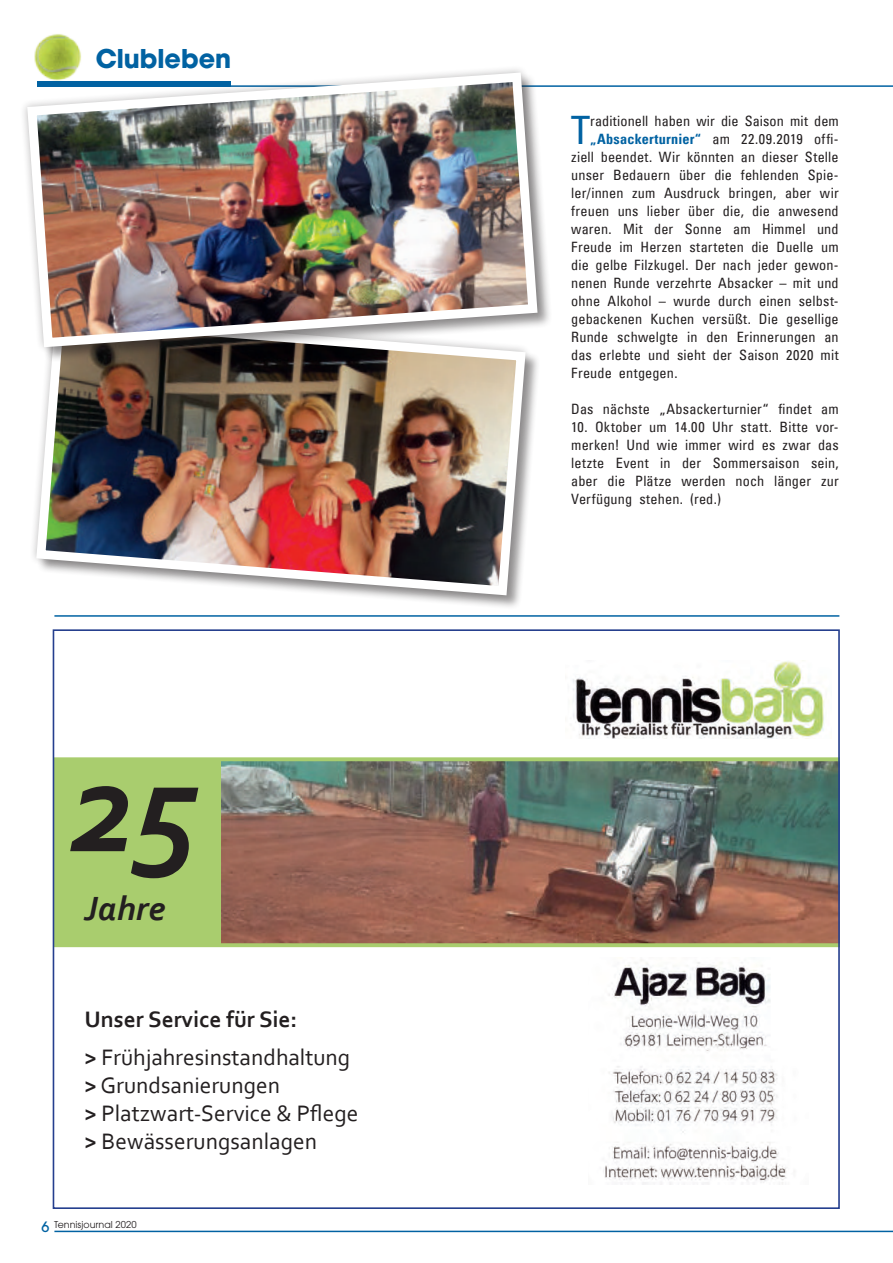
<style>
.page{position:relative;width:893px;height:1263px;background:#fff}
.page>*{position:absolute;margin:0;border:0;box-sizing:border-box;transform-origin:0 0}
.t1{font:condensed 39.15px "Univers";color:#0162a2}
.t2{font:italic 700 35.1px "Corbel";color:#231f20}
.t3{font:700 28.5px "Avant Garde Gothic Itc T";color:#0162a2}
.t4{font:23.4px/28px "Corbel";color:#231f20}
.t5{font:condensed 14.25px/18px "Univers";letter-spacing:.01em;color:#231f20;text-align:justify}
.t6{font:700 condensed 14.25px "Univers";letter-spacing:.015em;color:#0162a2}
.t7{font:10.5px "Avant Garde Gothic Itc T";color:#231f20}
.s1{font-weight:700}
.s2{font-weight:500;font-size:15.75px;color:#0162a2}
.s3{font-weight:400;color:#231f20}
</style>
<div class="page">
<hr style="left:54px;top:1231px;width:839px;height:1px;background:#0162a2">
<img style="left:34px;top:34px;width:47px;height:30px">
<hr style="left:37px;top:85px;width:856px;height:2px;background:#0162a2">
<img style="left:33px;top:363px;width:497px;height:237px">
<div style="left:27px;top:72px;width:526px;height:291px;background:#231f20;opacity:.45"></div>
<svg style="left:27px;top:64px;width:519px;height:292px"></svg>
<img style="left:24px;top:68px;width:518px;height:284px">
<div style="left:37px;top:81px;width:194px;height:6px;background:#0162a2"></div>
<hr style="left:54px;top:615px;width:785px;height:2px;background:#0162a2">
<img style="left:573px;top:661px;width:251px;height:77px">
<img style="left:603px;top:959px;width:183px;height:226px">
<img style="left:56px;top:757px;width:781px;height:190px">
<svg style="left:70px;top:786px;width:128px;height:92px;background:#768a50"></svg>
<h3 class="t3" style="left:96px;top:41px;width:137px">Clubleben</h3>
<h2 class="t2" style="left:84px;top:886px;width:83px">Jahre</h2>
<h3 class="t4" style="left:84px;top:999px;width:267px;line-height:37.8px"><span class="s1">Unser Service für Sie:<br>&gt;</span> Frühjahresinstandhaltung</h3>
<h3 class="t4" style="left:84px;top:1070px;width:276px"><span class="s1">&gt;</span> Grundsanierungen<br><span class="s1">&gt;</span> Platzwart-Service &amp; Pflege <span class="s1">&gt;</span> Bewässerungsanlagen</h3>
<p class="t7" style="left:42px;top:1218px;width:96px"><span class="s2">6</span> Tennisjournal 2020</p>
<h1 class="t1" style="left:571px;top:105px;width:21px">T</h1>
<p class="t5" style="left:590px;top:112px;width:250px">raditionell haben wir die Saison mit dem</p>
<p class="t6" style="left:590px;top:130px;width:250px">„Absackerturnier“ <span class="s3">am 22.09.2019 offi-</span></p>
<p class="t5" style="left:571px;top:148px;width:269px">ziell beendet. Wir könnten an dieser Stelle</p>
<p class="t5" style="left:571px;top:166px;width:269px">unser Bedauern über die fehlenden Spie-</p>
<p class="t5" style="left:571px;top:184px;width:269px">ler/innen zum Ausdruck bringen, aber wir</p>
<p class="t5" style="left:571px;top:202px;width:269px">freuen uns lieber über die, die anwesend</p>
<p class="t5" style="left:571px;top:220px;width:269px">waren. Mit der Sonne am Himmel und</p>
<p class="t5" style="left:571px;top:238px;width:269px">Freude im Herzen starteten die Duelle um</p>
<p class="t5" style="left:571px;top:256px;width:269px">die gelbe Filzkugel. Der nach jeder gewon-</p>
<p class="t5" style="left:571px;top:274px;width:269px">nenen Runde verzehrte Absacker – mit und</p>
<p class="t5" style="left:571px;top:292px;width:269px">ohne Alkohol – wurde durch einen selbst-</p>
<p class="t5" style="left:571px;top:310px;width:269px">gebackenen Kuchen versüßt. Die gesellige</p>
<p class="t5" style="left:571px;top:328px;width:269px">Runde schwelgte in den Erinnerungen an</p>
<p class="t5" style="left:571px;top:346px;width:269px">das erlebte und sieht der Saison 2020 mit</p>
<p class="t5" style="left:571px;top:364px;width:108px">Freude entgegen.</p>
<p class="t5" style="left:571px;top:400px;width:269px">Das nächste „Absackerturnier“ findet am</p>
<p class="t5" style="left:571px;top:418px;width:269px">10. Oktober um 14.00 Uhr statt. Bitte vor&shy;merken! Und wie immer wird es zwar das letzte Event in der Sommersaison sein, aber die Plätze werden noch länger zur Verfügung stehen. (red.)</p>
</div>
